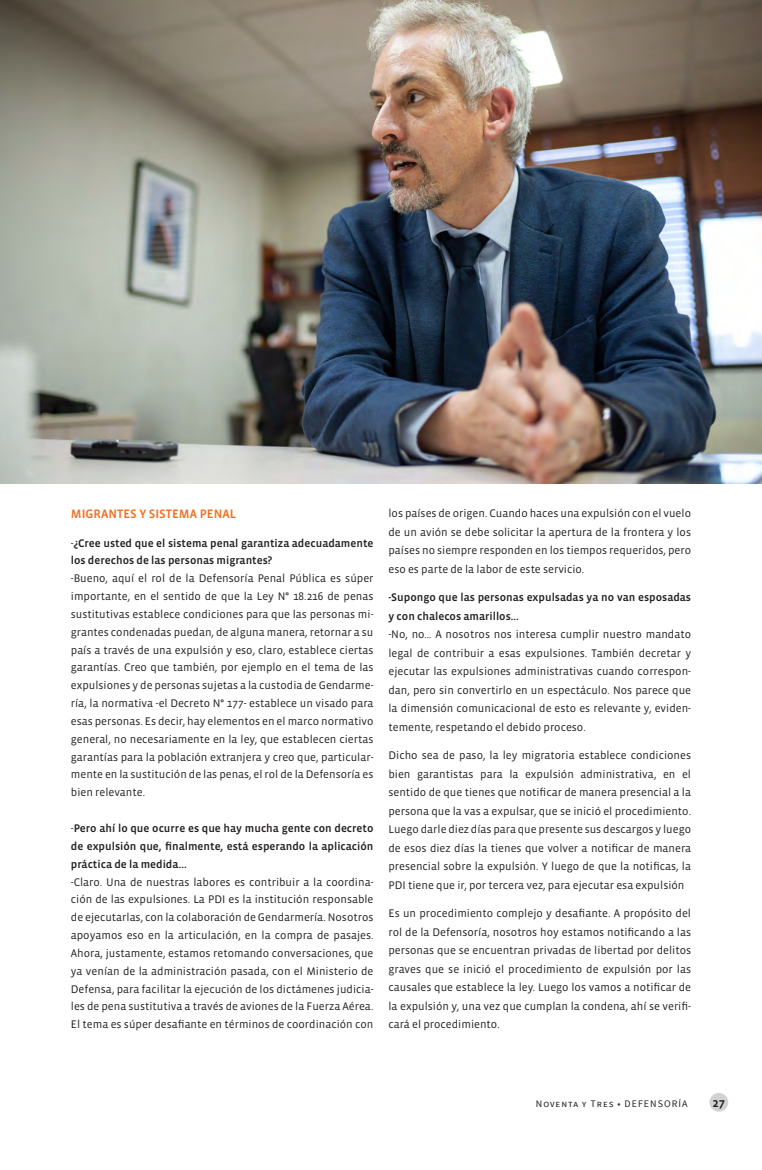
<style>
.page{position:relative;width:762px;height:1170px;background:#fff}
.page>*{position:absolute;margin:0;border:0;box-sizing:border-box;transform-origin:0 0}
.t1{font:12.5px "Vista Sans Med";color:#f36e21}
.t2{font:12.5px "Vista Sans Med";color:#231f20}
.t3{font:11.25px/18.5px "Vista Sans";color:#231f20;text-align:justify}
.t4{font:11.25px/17.9px "Vista Sans Med";color:#231f20}
.t5{font:10px "Source Sans Pro";letter-spacing:.1em;color:#231f20}
.s1{font-family:"Vista Sans"}
</style>
<div class="page">
<div style="left:709px;top:1092px;width:19px;height:19px;background:#d1d2d4;border-radius:50%"></div>
<img style="left:0;top:0;width:762px;height:484px">
<p class="t1" style="left:71px;top:507px;width:167px">MIGRANTES Y SISTEMA PENAL</p>
<p class="t4" style="left:71px;top:534px;width:304px"><span class="s1">-</span>¿Cree usted que el sistema penal garantiza adecuadamente los derechos de las personas migrantes?</p>
<p class="t3" style="left:71px;top:569px;width:304px;line-height:17.9px">-Bueno, aquí el rol de la Defensoría Penal Pública es súper importante, en el sentido de que la Ley N° 18.216 de penas sustitutivas establece condiciones para que las personas mi&shy;grantes condenadas puedan, de alguna manera, retornar a su país a través de una expulsión y eso, claro, establece ciertas garantías. Creo que también, por ejemplo en el tema de las expulsiones y de personas sujetas a la custodia de Gendarme&shy;ría, la normativa -el Decreto N° 177- establece un visado para esas personas. Es decir, hay elementos en el marco normativo general, no necesariamente en la ley, que establecen ciertas garantías para la población extranjera y creo que, particular&shy;mente en la sustitución de las penas, el rol de la Defensoría es bien relevante.</p>
<p class="t4" style="left:71px;top:819px;width:304px;text-align:justify"><span class="s1">-</span>Pero ahí lo que ocurre es que hay mucha gente con decreto de expulsión que, finalmente, está esperando la aplicación práctica de la medida…</p>
<p class="t3" style="left:71px;top:873px;width:304px;line-height:17.9px">-Claro. Una de nuestras labores es contribuir a la coordina&shy;ción de las expulsiones. La PDI es la institución responsable de ejecutarlas, con la colaboración de Gendarmería. Nosotros apoyamos eso en la articulación, en la compra de pasajes.<br>Ahora, justamente, estamos retomando conversaciones, que ya venían de la administración pasada, con el Ministerio de Defensa, para facilitar la ejecución de los dictámenes judicia&shy;les de pena sustitutiva a través de aviones de la Fuerza Aérea.<br>El tema es súper desafiante en términos de coordinación con</p>
<p class="t3" style="left:388px;top:504px;width:304px">los países de origen. Cuando haces una expulsión con el vuelo de un avión se debe solicitar la apertura de la frontera y los países no siempre responden en los tiempos requeridos, pero eso es parte de la labor de este servicio.</p>
<p class="t4" style="left:388px;top:588px;width:304px;line-height:18.5px">-Supongo que las personas expulsadas ya no van esposadas y con chalecos amarillos…</p>
<p class="t3" style="left:388px;top:625px;width:304px">-No, no… A nosotros nos interesa cumplir nuestro mandato legal de contribuir a esas expulsiones. También decretar y ejecutar las expulsiones administrativas cuando correspon&shy;dan, pero sin convertirlo en un espectáculo. Nos parece que la dimensión comunicacional de esto es relevante y, eviden&shy;temente, respetando el debido proceso.</p>
<p class="t3" style="left:388px;top:746px;width:304px">Dicho sea de paso, la ley migratoria establece condiciones bien garantistas para la expulsión administrativa, en el sentido de que tienes que notificar de manera presencial a la persona que la vas a expulsar, que se inició el procedimiento.<br>Luego darle diez días para que presente sus descargos y luego de esos diez días la tienes que volver a notificar de manera presencial sobre la expulsión. Y luego de que la notificas, la PDI tiene que ir, por tercera vez, para ejecutar esa expulsión</p>
<p class="t3" style="left:388px;top:904px;width:304px">Es un procedimiento complejo y desafiante. A propósito del rol de la Defensoría, nosotros hoy estamos notificando a las personas que se encuentran privadas de libertad por delitos graves que se inició el procedimiento de expulsión por las causales que establece la ley. Luego los vamos a notificar de la expulsión y, una vez que cumplan la condena, ahí se verifi&shy;cará el procedimiento.</p>
<p class="t5" style="left:536px;top:1096px;width:153px">Noventa y Tres • DEFENSORÍA</p>
<p class="t2" style="left:712px;top:1095px;width:14px">27</p>
</div>
